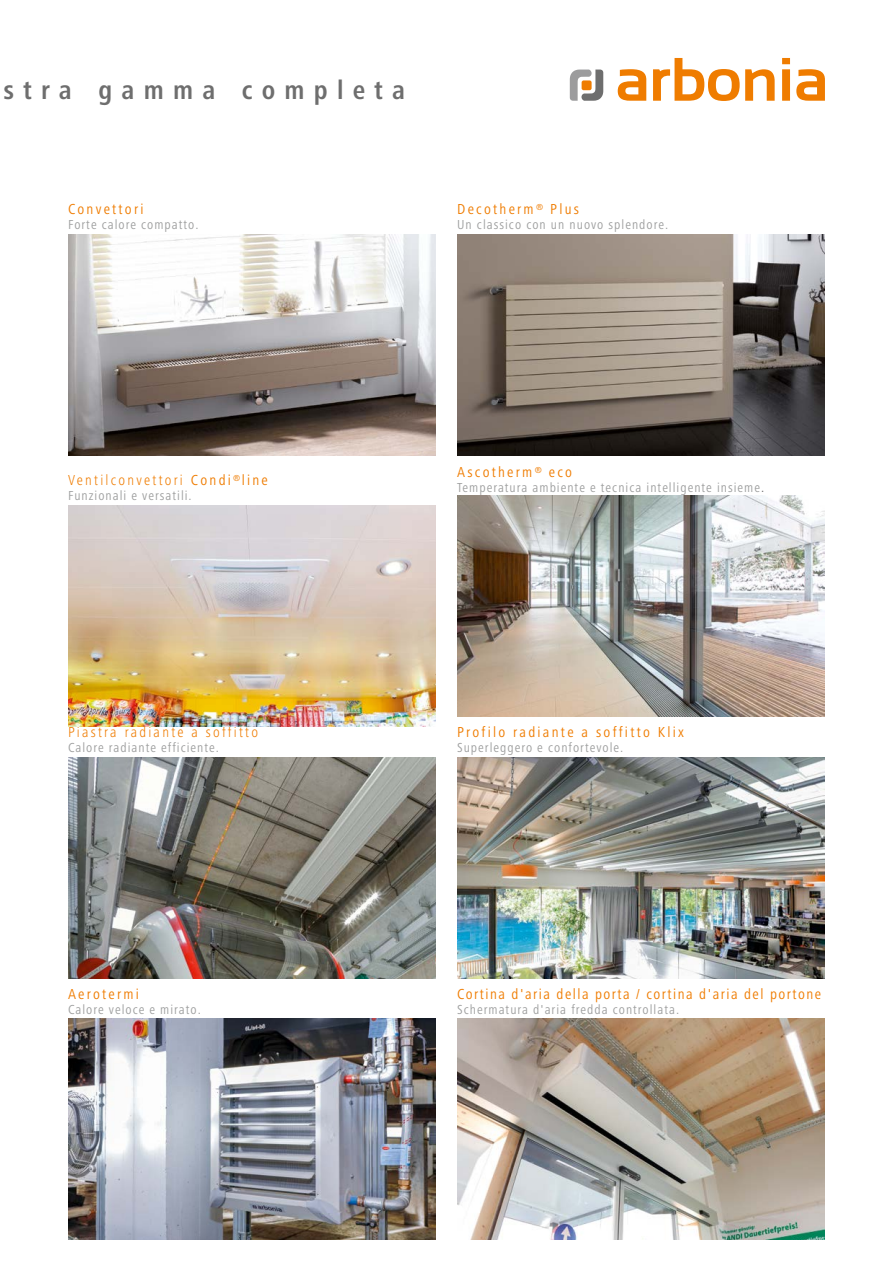
<style>
.page{position:relative;width:893px;height:1263px;background:#fff}
.page>*{position:absolute;margin:0;border:0;box-sizing:border-box;transform-origin:0 0}
.t1{font:700 condensed 27px "Frutiger Next LTW1 G";letter-spacing:.34em;color:#6e6e6e}
.t2{font:condensed 15px "Frutiger Next LTW1 G";letter-spacing:.15em;color:#ef7c00}
.t3{font:300 condensed 15px "Frutiger Next LTW1 G";letter-spacing:.15em;color:#ef7c00}
.t4{font:condensed 15px "Frutiger Next LTW1 G";letter-spacing:.1em;color:#ef7c00}
.t5{font:condensed 13.5px "Frutiger Next LTW1 G";letter-spacing:.075em;color:#9e9f9f}
.s1{font-weight:400}
.s2{color:#6e6e6e}
</style>
<div class="page">
<img style="left:457px;top:234px;width:368px;height:221px">
<img style="left:457px;top:496px;width:368px;height:221px">
<img style="left:68px;top:234px;width:368px;height:221px">
<svg style="left:796px;top:69px;width:29px;height:32px"></svg>
<svg style="left:618px;top:69px;width:28px;height:32px"></svg>
<svg style="left:653px;top:58px;width:122px;height:43px"></svg>
<svg style="left:782px;top:58px;width:8px;height:43px"></svg>
<svg style="left:570px;top:70px;width:33px;height:31px"></svg>
<div style="left:582px;top:80px;width:10px;height:10px;background:#ef7c00;border-radius:2px"></div>
<img style="left:457px;top:757px;width:368px;height:221px">
<img style="left:68px;top:757px;width:368px;height:221px">
<img style="left:68px;top:505px;width:368px;height:221px">
<img style="left:68px;top:1019px;width:368px;height:221px">
<img style="left:457px;top:1019px;width:368px;height:221px">
<h1 class="t1" style="left:3px;top:75px;width:403px">stra gamma completa</h1>
<p class="t2" style="left:68px;top:200px;width:77px">Convettori</p>
<p class="t5" style="left:68px;top:217px;width:132px">Forte calore compatto.</p>
<p class="t2" style="left:457px;top:200px;width:123px">Decotherm<sup>®</sup> Plus</p>
<p class="t5" style="left:457px;top:217px;width:213px">Un classico con un nuovo splendore.</p>
<p class="t3" style="left:68px;top:472px;width:201px">Ventilconvettori <span class="s1">Condi</span><sup>®</sup><span class="s1">line</span></p>
<p class="t5" style="left:68px;top:488px;width:125px">Funzionali e versatili.</p>
<p class="t3" style="left:68px;top:723px;width:192px">Piastra radiante a soffitto</p>
<p class="t5" style="left:68px;top:740px;width:152px">Calore radiante efficiente.</p>
<p class="t2" style="left:68px;top:985px;width:72px">Aerotermi</p>
<p class="t5" style="left:68px;top:1001px;width:134px">Calore veloce e mirato.</p>
<p class="t2" style="left:457px;top:463px;width:116px">Ascotherm<sup>®</sup> eco</p>
<p class="t5" style="left:457px;top:480px;width:309px">Temperatura ambiente e tecnica intelligente insieme<span class="s2">.</span></p>
<p class="t2" style="left:457px;top:723px;width:228px">Profilo radiante a soffitto Klix</p>
<p class="t5" style="left:457px;top:740px;width:168px">Superleggero e confortevole.</p>
<p class="t4" style="left:457px;top:985px;width:365px">Cortina d'aria della porta / cortina d'aria del portone</p>
<p class="t5" style="left:457px;top:1001px;width:224px">Schermatura d'aria fredda controllata.</p>
</div>
